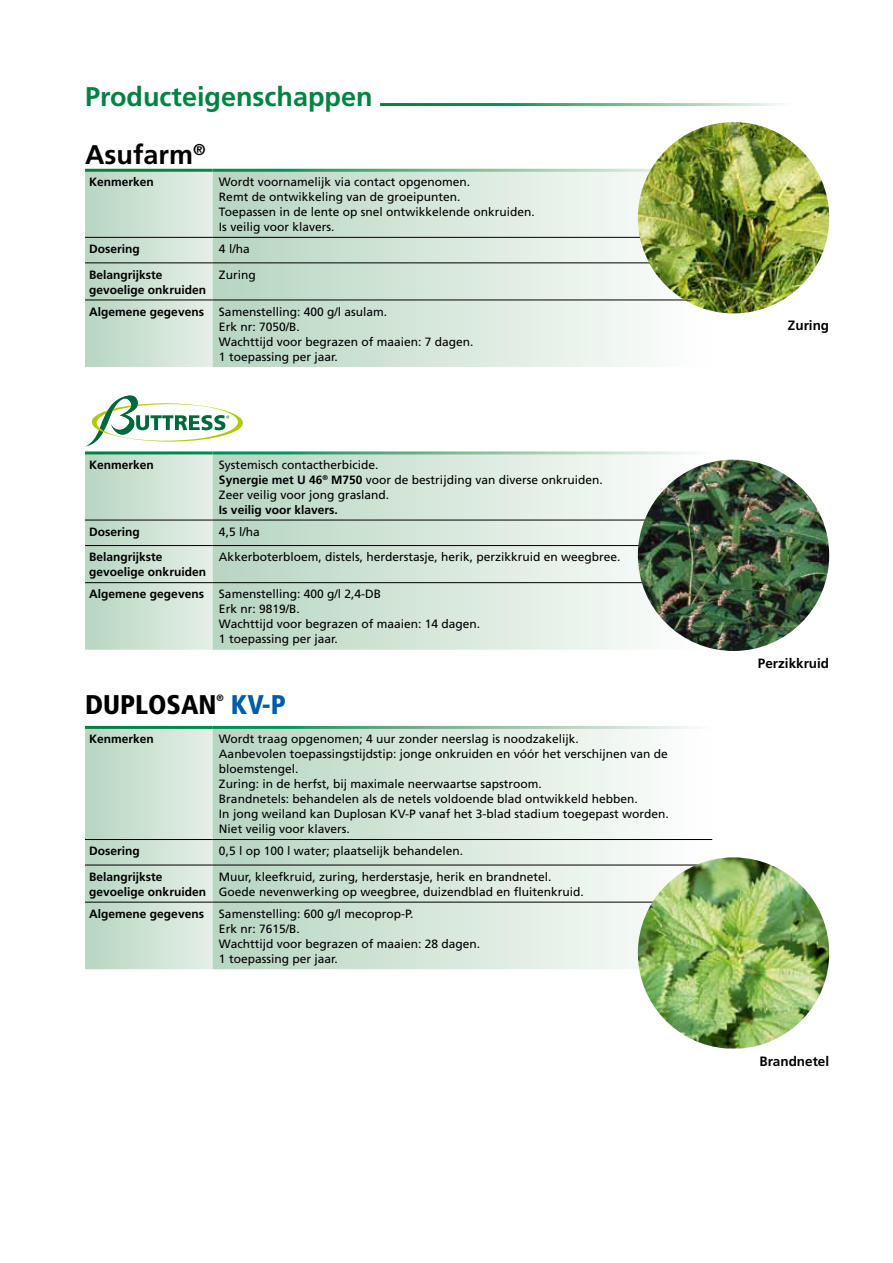
<style>
.page{position:relative;width:893px;height:1263px;background:#fff}
.page>*{position:absolute;margin:0;border:0;box-sizing:border-box;transform-origin:0 0}
.t1{font:700 27px/57.8px "Frutiger";color:#008243}
.t2{font:900 condensed 27px "Frutiger";color:#000}
.t3{font:900 condensed 27px "Frutiger";color:#005ca9}
.t4{font:700 13.5px "Frutiger";color:#000}
.t5{font:12px/15px "Frutiger";color:#000}
.t6{font:700 12px/15px "Frutiger";color:#000}
.t7{font:900 condensed 9.15px "Frutiger";color:#000}
.s1{color:#000}
.s2{font-weight:700}
</style>
<div class="page">
<svg style="left:85px;top:172px;width:128px;height:797px;background:#d4e5d9"></svg>
<svg style="left:213px;top:172px;width:499px;height:797px"></svg>
<hr style="left:85px;top:451px;width:128px;height:3px;background:#fff">
<hr style="left:213px;top:451px;width:499px;height:3px;background:#fff">
<hr style="left:85px;top:726px;width:128px;height:3px;background:#fff">
<hr style="left:213px;top:726px;width:499px;height:3px;background:#fff">
<hr style="left:85px;top:237px;width:128px;height:1px;background:#000">
<hr style="left:213px;top:237px;width:499px;height:1px;background:#000">
<hr style="left:85px;top:262px;width:128px;height:1px;background:#000">
<hr style="left:213px;top:262px;width:499px;height:1px;background:#000">
<hr style="left:85px;top:300px;width:128px;height:1px;background:#000">
<hr style="left:213px;top:300px;width:499px;height:1px;background:#000">
<hr style="left:85px;top:520px;width:128px;height:1px;background:#000">
<hr style="left:213px;top:520px;width:499px;height:1px;background:#000">
<hr style="left:85px;top:545px;width:128px;height:1px;background:#000">
<hr style="left:213px;top:545px;width:499px;height:1px;background:#000">
<hr style="left:85px;top:582px;width:128px;height:1px;background:#000">
<hr style="left:213px;top:582px;width:499px;height:1px;background:#000">
<hr style="left:85px;top:839px;width:128px;height:1px;background:#000">
<hr style="left:213px;top:839px;width:499px;height:1px;background:#000">
<hr style="left:85px;top:865px;width:128px;height:1px;background:#000">
<hr style="left:213px;top:865px;width:499px;height:1px;background:#000">
<hr style="left:85px;top:902px;width:128px;height:1px;background:#000">
<hr style="left:213px;top:902px;width:499px;height:1px;background:#000">
<svg style="left:85px;top:395px;width:158px;height:52px"></svg>
<img style="left:638px;top:857px;width:191px;height:191px;border-radius:94px">
<img style="left:638px;top:122px;width:191px;height:191px;border-radius:96px">
<img style="left:638px;top:460px;width:191px;height:191px;border-radius:96px">
<h1 class="t1" style="left:85px;top:68px;width:289px">Producteigenschappen<br><span class="s1">Asufarm</span><sup>®</sup></h1>
<p class="t6" style="left:89px;top:174px;width:66px">Kenmerken</p>
<p class="t5" style="left:219px;top:174px;width:317px">Wordt voornamelijk via contact opgenomen.<br>Remt de ontwikkeling van de groeipunten.<br>Toepassen in de lente op snel ontwikkelende onkruiden.<br>Is veilig voor klavers.</p>
<p class="t6" style="left:89px;top:241px;width:52px">Dosering</p>
<p class="t5" style="left:219px;top:241px;width:32px">4 l/ha</p>
<p class="t6" style="left:89px;top:267px;width:118px">Belangrijkste gevoelige onkruiden</p>
<p class="t5" style="left:219px;top:267px;width:38px">Zuring</p>
<p class="t5" style="left:219px;top:304px;width:256px;text-indent:-130px"><span class="s2">Algemene gegevens</span> Samenstelling: 400 g/l asulam.<br>Erk nr: 7050/B.<br>Wachttijd voor begrazen of maaien: 7 dagen.<br>1 toepassing per jaar.</p>
<p class="t6" style="left:89px;top:457px;width:66px">Kenmerken</p>
<p class="t5" style="left:219px;top:457px;width:385px">Systemisch contactherbicide.<br><span class="s2">Synergie met U 46</span><sup>®</sup> <span class="s2">M750</span> voor de bestrijding van diverse onkruiden.<br>Zeer veilig voor jong grasland.</p>
<p class="t6" style="left:219px;top:502px;width:120px">Is veilig voor klavers.</p>
<p class="t6" style="left:89px;top:524px;width:52px">Dosering</p>
<p class="t5" style="left:219px;top:524px;width:42px">4,5 l/ha</p>
<p class="t6" style="left:89px;top:549px;width:118px">Belangrijkste gevoelige onkruiden</p>
<p class="t5" style="left:219px;top:549px;width:403px">Akkerboterbloem, distels, herderstasje, herik, perzikkruid en weegbree.</p>
<p class="t5" style="left:219px;top:587px;width:263px;text-indent:-130px"><span class="s2">Algemene gegevens</span> Samenstelling: 400 g/l 2,4-DB<br>Erk nr: 9819/B.<br>Wachttijd voor begrazen of maaien: 14 dagen.<br>1 toepassing per jaar.</p>
<h1 class="t2" style="left:85px;top:689px;width:133px">DUPLOSAN</h1>
<p class="t7" style="left:217px;top:692px;width:9px">®</p>
<h1 class="t3" style="left:231px;top:689px;width:56px">KV-P</h1>
<p class="t6" style="left:89px;top:731px;width:66px">Kenmerken</p>
<p class="t5" style="left:219px;top:731px;width:451px">Wordt traag opgenomen; 4 uur zonder neerslag is noodzakelijk.<br>Aanbevolen toepassingstijdstip: jonge onkruiden en vóór het verschijnen van de bloemstengel.<br>Zuring: in de herfst, bij maximale neerwaartse sapstroom.<br>Brandnetels: behandelen als de netels voldoende blad ontwikkeld hebben.<br>In jong weiland kan Duplosan KV-P vanaf het 3-blad stadium toegepast worden.<br>Niet veilig voor klavers.</p>
<p class="t6" style="left:89px;top:843px;width:52px">Dosering</p>
<p class="t5" style="left:219px;top:843px;width:246px">0,5 l op 100 l water; plaatselijk behandelen.</p>
<p class="t6" style="left:89px;top:869px;width:118px">Belangrijkste gevoelige onkruiden</p>
<p class="t5" style="left:219px;top:869px;width:366px">Muur, kleefkruid, zuring, herderstasje, herik en brandnetel.<br>Goede nevenwerking op weegbree, duizendblad en fluitenkruid.</p>
<p class="t5" style="left:219px;top:906px;width:263px;text-indent:-130px"><span class="s2">Algemene gegevens</span> Samenstelling: 600 g/l mecoprop-P.<br>Erk nr: 7615/B.<br>Wachttijd voor begrazen of maaien: 28 dagen.<br>1 toepassing per jaar.</p>
<p class="t4" style="left:788px;top:318px;width:43px">Zuring</p>
<p class="t4" style="left:758px;top:655px;width:73px">Perzikkruid</p>
<p class="t4" style="left:759px;top:1053px;width:71px">Brandnetel</p>
</div>
